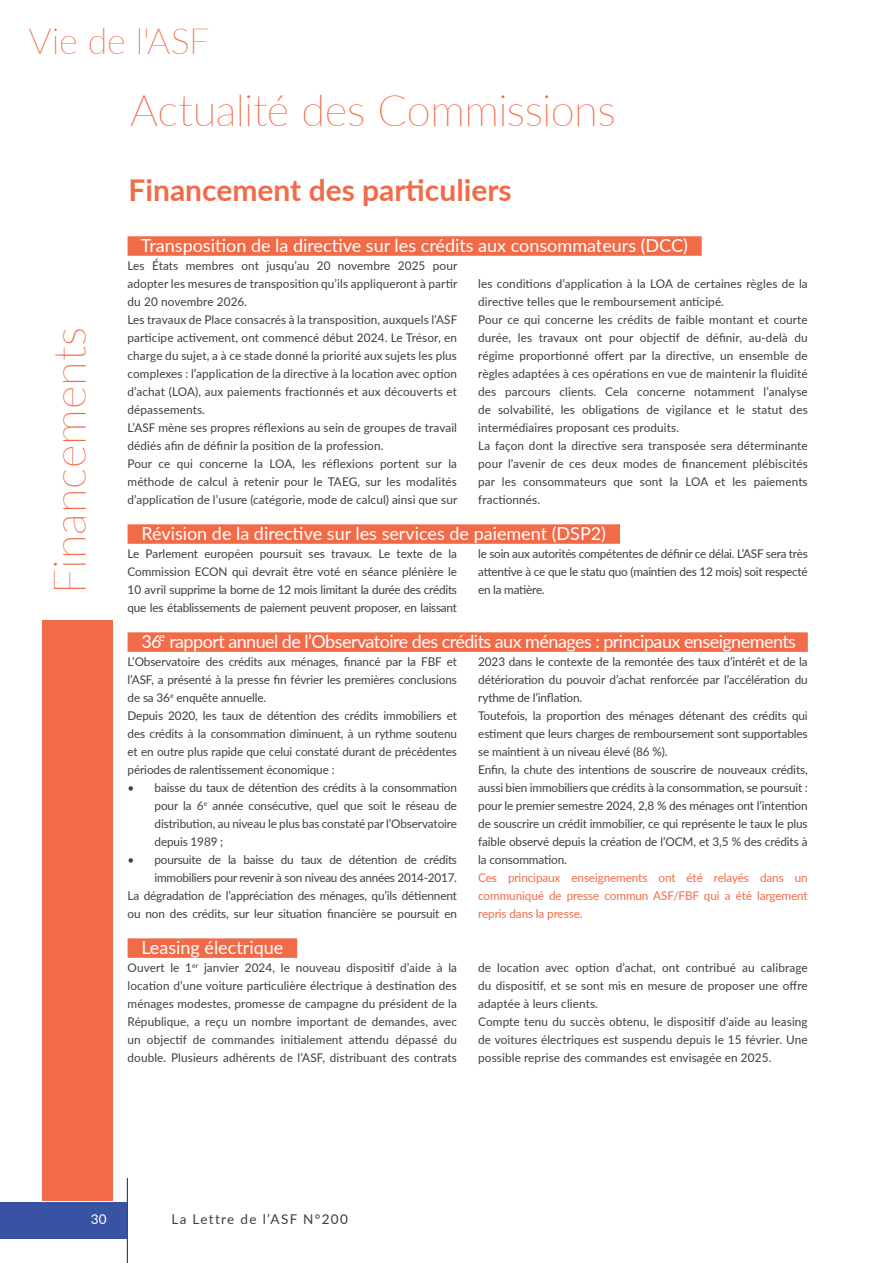
<style>
.page{position:relative;width:893px;height:1263px;background:#fff}
.page>*{position:absolute;margin:0;border:0;box-sizing:border-box;transform-origin:0 0}
.t1{font:100 45px "Lato";color:#f26b49}
.t2{font:100 43.5px "Lato";letter-spacing:-.015em;color:#f26b49}
.t3{font:100 36px "Lato";letter-spacing:-.01em;color:#f26b49}
.t4{font:700 30px "Lato";color:#f26b49}
.t5{font:18px "Lato";color:#fff}
.t6{font:18px "Lato";letter-spacing:-.03em;color:#fff}
.t7{font:13.5px "Lato";letter-spacing:.1em;color:#3e3e3f}
.t8{font:13.5px "Lato";color:#fff}
.t9{font:12px/18px "Lato";color:#3e3e3f}
.t10{font:12px/18px "Lato";letter-spacing:-.02em;color:#3e3e3f;text-align:right}
.t11{font:12px/18px "Lato";letter-spacing:-.01em;color:#f26b49;text-align:justify}
.t12{font:12px "Lato";color:#fff}
</style>
<div class="page">
<hr style="left:127px;top:1178px;width:1px;height:85px;background:#3e3e3f">
<div style="left:0;top:1202px;width:127px;height:36px;background:#3853a3"></div>
<div style="left:43px;top:620px;width:70px;height:581px;background:#f26b49"></div>
<div style="left:128px;top:524px;width:492px;height:20px;background:#f26b49"></div>
<div style="left:128px;top:236px;width:574px;height:20px;background:#f26b49"></div>
<div style="left:128px;top:632px;width:680px;height:20px;background:#f26b49"></div>
<div style="left:128px;top:938px;width:169px;height:20px;background:#f26b49"></div>
<h3 class="t3" style="left:28px;top:16px;width:183px">Vie de l'ASF</h3>
<h2 class="t2" style="left:130px;top:81px;width:487px">Actualité des Commissions</h2>
<h3 class="t4" style="left:129px;top:168px;width:385px">Financement des particuliers</h3>
<h1 class="t1" style="left:39px;top:594px;width:268px;rotate:-90deg">Financements</h1>
<h3 class="t5" style="left:141px;top:233px;width:549px">Transposition de la directive sur les crédits aux consommateurs (DCC)</h3>
<p class="t9" style="left:128px;top:256px;width:331px">Les États membres ont jusqu’au 20 novembre 2025 pour adopter les mesures de transposition qu’ils appliqueront à partir du 20 novembre 2026.<br>Les travaux de Place consacrés à la transposition, auxquels l’ASF participe activement, ont commencé début 2024. Le Trésor, en charge du sujet, a à ce stade donné la priorité aux sujets les plus complexes : l’application de la directive à la location avec option d’achat (LOA), aux paiements fractionnés et aux découverts et dépassements.<br>L’ASF mène ses propres réflexions au sein de groupes de travail dédiés afin de définir la position de la profession.<br>Pour ce qui concerne la LOA, les réflexions portent sur la méthode de calcul à retenir pour le TAEG, sur les modalités d’application de l’usure (catégorie, mode de calcul) ainsi que sur</p>
<p class="t9" style="left:478px;top:274px;width:331px">les conditions d’application à la LOA de certaines règles de la directive telles que le remboursement anticipé.<br>Pour ce qui concerne les crédits de faible montant et courte durée, les travaux ont pour objectif de définir, au-delà du régime proportionné offert par la directive, un ensemble de règles adaptées à ces opérations en vue de maintenir la fluidité des parcours clients. Cela concerne notamment l’analyse de solvabilité, les obligations de vigilance et le statut des intermédiaires proposant ces produits.<br>La façon dont la directive sera transposée sera déterminante pour l’avenir de ces deux modes de financement plébiscités par les consommateurs que sont la LOA et les paiements fractionnés.</p>
<h3 class="t5" style="left:141px;top:521px;width:466px">Révision de la directive sur les services de paiement (DSP2)</h3>
<p class="t9" style="left:128px;top:544px;width:331px;text-align:justify">Le Parlement européen poursuit ses travaux. Le texte de la Commission ECON qui devrait être voté en séance plénière le 10 avril supprime la borne de 12 mois limitant la durée des crédits que les établissements de paiement peuvent proposer, en laissant</p>
<p class="t9" style="left:478px;top:544px;width:331px;text-align:justify">le soin aux autorités compétentes de définir ce délai. L’ASF sera très attentive à ce que le statu quo (maintien des 12 mois) soit respecté en la matière.</p>
<h3 class="t6" style="left:141px;top:629px;width:656px">36 rapport annuel de l’Observatoire des crédits aux ménages : principaux enseignements</h3>
<p class="t12" style="left:159px;top:628px;width:8px">e</p>
<p class="t9" style="left:128px;top:652px;width:331px">L’Observatoire des crédits aux ménages, financé par la FBF et l’ASF, a présenté à la presse fin février les premières conclusions de sa 36<sup>e</sup> enquête annuelle.<br>Depuis 2020, les taux de détention des crédits immobiliers et des crédits à la consommation diminuent, à un rythme soutenu et en outre plus rapide que celui constaté durant de précédentes périodes de ralentissement économique :</p>
<p class="t9" style="left:155px;top:778px;width:304px;text-align:justify;text-indent:-27px">• baisse du taux de détention des crédits à la consommation pour la 6<sup>e</sup> année consécutive, quel que soit le réseau de distribution, au niveau le plus bas constaté par l’Observatoire depuis 1989 ;</p>
<p class="t10" style="left:128px;top:850px;width:331px">• poursuite de la baisse du taux de détention de crédits immobiliers pour revenir à son niveau des années 2014-2017.<br>La dégradation de l’appréciation des ménages, qu’ils détiennent ou non des crédits, sur leur situation financière se poursuit en</p>
<h3 class="t5" style="left:141px;top:935px;width:143px">Leasing électrique</h3>
<p class="t9" style="left:128px;top:958px;width:331px;text-align:justify">Ouvert le 1<sup>er</sup> janvier 2024, le nouveau dispositif d’aide à la location d’une voiture particulière électrique à destination des ménages modestes, promesse de campagne du président de la République, a reçu un nombre important de demandes, avec un objectif de commandes initialement attendu dépassé du double. Plusieurs adhérents de l’ASF, distribuant des contrats</p>
<p class="t9" style="left:478px;top:652px;width:331px">2023 dans le contexte de la remontée des taux d’intérêt et de la détérioration du pouvoir d’achat renforcée par l’accélération du rythme de l’inflation.<br>Toutefois, la proportion des ménages détenant des crédits qui estiment que leurs charges de remboursement sont supportables se maintient à un niveau élevé (86 %).<br>Enfin, la chute des intentions de souscrire de nouveaux crédits, aussi bien immobiliers que crédits à la consommation, se poursuit : pour le premier semestre 2024, 2,8 % des ménages ont l’intention de souscrire un crédit immobilier, ce qui représente le taux le plus faible observé depuis la création de l’OCM, et 3,5 % des crédits à la consommation.</p>
<p class="t11" style="left:478px;top:868px;width:331px">Ces principaux enseignements ont été relayés dans un communiqué de presse commun ASF/FBF qui a été largement repris dans la presse.</p>
<p class="t9" style="left:478px;top:958px;width:331px">de location avec option d’achat, ont contribué au calibrage du dispositif, et se sont mis en mesure de proposer une offre adaptée à leurs clients.<br>Compte tenu du succès obtenu, le dispositif d'aide au leasing de voitures électriques est suspendu depuis le 15 février. Une possible reprise des commandes est envisagée en 2025.</p>
<p class="t8" style="left:91px;top:1209px;width:17px">30</p>
<p class="t7" style="left:171px;top:1209px;width:178px">La Lettre de l’ASF N°200</p>
</div>
